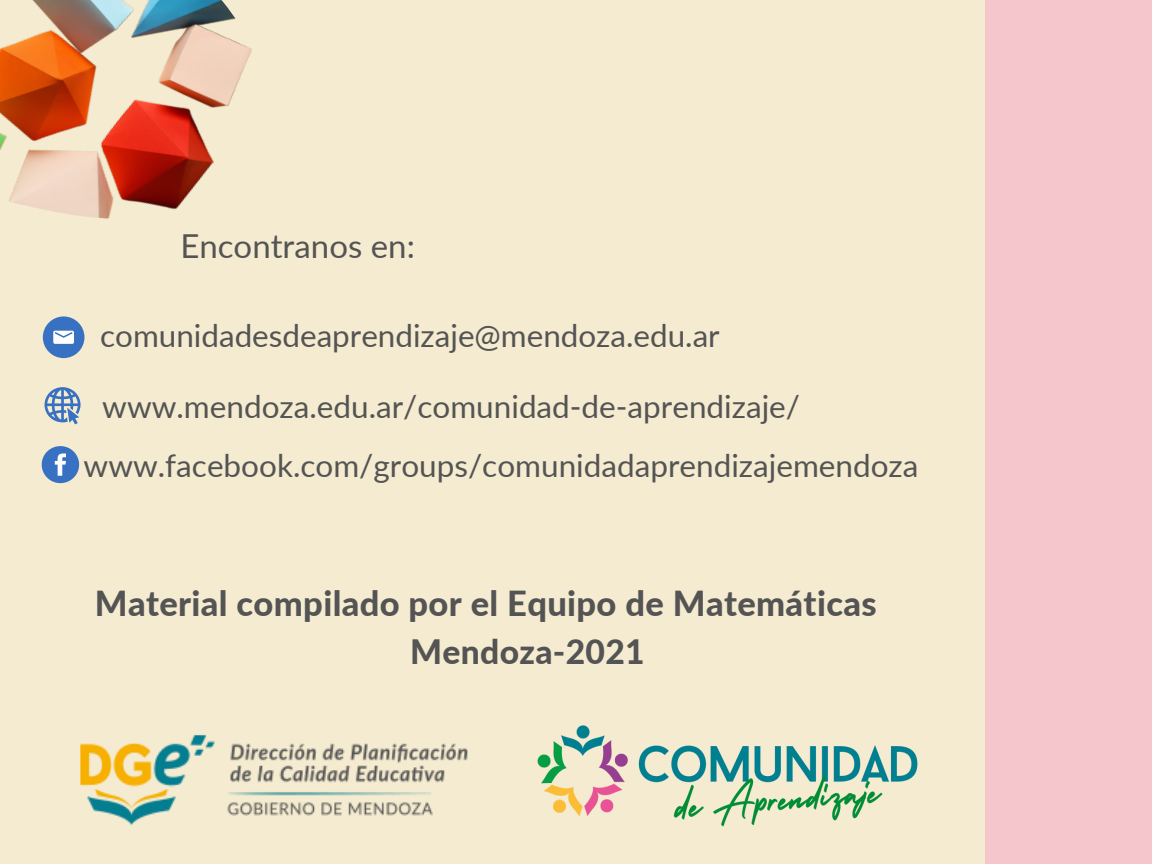
<style>
.page{position:relative;width:1152px;height:864px;background:#f4ebd0}
.page>*{position:absolute;margin:0;border:0;box-sizing:border-box;transform-origin:0 0}
.t1{font:800 34.5px "Lato";letter-spacing:.01em;color:#545454}
.t2{font:800 33.6px "Lato";letter-spacing:.01em;color:#545454}
.t3{font:33px "Lato";color:#545454}
.t4{font:31.5px "Lato";color:#545454}
</style>
<div class="page">
<div style="left:985px;top:0;width:167px;height:864px;background:#f6c6cd"></div>
<img style="left:0;top:0;width:252px;height:219px">
<img style="left:80px;top:734px;width:388px;height:91px">
<img style="left:537px;top:725px;width:381px;height:102px">
<div style="left:43px;top:316px;width:41px;height:42px;background:#3871c1;border-radius:50%"></div>
<svg style="left:53px;top:331px;width:21px;height:13px"></svg>
<svg style="left:45px;top:387px;width:36px;height:37px"></svg>
<svg style="left:42px;top:446px;width:37px;height:37px"></svg>
<p class="t3" style="left:180px;top:225px;width:236px">Encontranos en:</p>
<p class="t4" style="left:100px;top:316px;width:621px">comunidadesdeaprendizaje@mendoza.edu.ar</p>
<p class="t4" style="left:102px;top:387px;width:699px">www.mendoza.edu.ar/comunidad-de-aprendizaje/</p>
<p class="t4" style="left:84px;top:446px;width:836px">www.facebook.com/groups/comunidadaprendizajemendoza</p>
<p class="t1" style="left:95px;top:582px;width:783px">Material compilado por el Equipo de Matemáticas</p>
<p class="t2" style="left:410px;top:630px;width:236px">Mendoza-2021</p>
</div>
